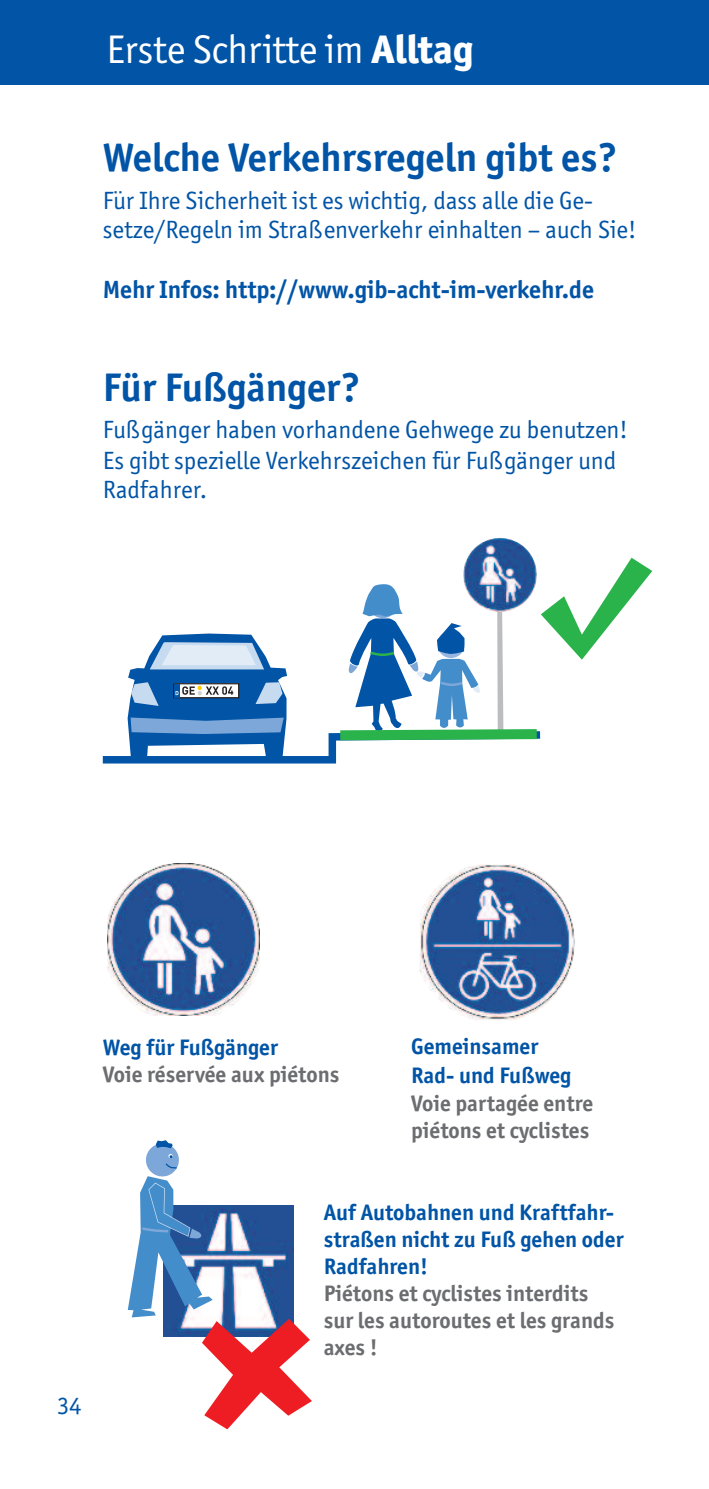
<style>
.page{position:relative;width:709px;height:1489px;background:#fff}
.page>*{position:absolute;margin:0;border:0;box-sizing:border-box;transform-origin:0 0}
.t1{font:700 40px "Officina Sans ITC Std";color:#0154a6}
.t2{font:40px "Officina Sans ITC Std";letter-spacing:-.01em;color:#fff}
.t3{font:25px/28.8px "Officina Sans ITC Std";color:#0154a6}
.t4{font:700 25px "Officina Sans ITC Std";letter-spacing:-.005em;color:#0154a6}
.t5{font:700 22.5px/27px "Officina Sans ITC Std";color:#6c6d70}
.t6{font:700 22.5px/27px "Officina Sans ITC Std";color:#0154a6}
.s1{font-weight:800}
.s2{font-family:"Lucida Grande"}
</style>
<div class="page">
<div style="left:0;top:0;width:709px;height:85px;background:#0154a6"></div>
<img style="left:419px;top:864px;width:156px;height:156px">
<img style="left:108px;top:863px;width:152px;height:152px">
<img style="left:463px;top:538px;width:74px;height:73px;border-radius:50%">
<svg style="left:128px;top:1140px;width:184px;height:289px"></svg>
<svg style="left:102px;top:557px;width:550px;height:207px"></svg>
<h1 class="t2" style="left:106px;top:36px;width:369px">Erste Schritte im <span class="s1">Alltag</span></h1>
<h1 class="t1" style="left:103px;top:143px;width:516px">Welche Verkehrsregeln gibt es?</h1>
<p class="t3" style="left:103px;top:189px;width:535px">Fu<span class="s2">̈</span>r Ihre Sicherheit ist es wichtig, dass alle die Ge&shy;setze/Regeln im Straßenverkehr einhalten – auch Sie!</p>
<p class="t4" style="left:103px;top:281px;width:493px">Mehr Infos: http://www.gib-acht-im-verkehr.de</p>
<h1 class="t1" style="left:103px;top:373px;width:259px">Für Fußgänger?</h1>
<p class="t3" style="left:103px;top:416px;width:526px;line-height:31.5px">Fußgänger haben vorhandene Gehwege zu benutzen!<br>Es gibt spezielle Verkehrszeichen fu<span class="s2">̈</span>r Fußgänger und</p>
<p class="t3" style="left:103px;top:478px;width:106px">Radfahrer.</p>
<p class="t6" style="left:103px;top:1035px;width:177px">Weg für Fußgänger</p>
<p class="t5" style="left:103px;top:1062px;width:238px">Voie réservée aux piétons</p>
<p class="t6" style="left:411px;top:1034px;width:162px;line-height:28.8px">Gemeinsamer<br>Rad- und Fußweg</p>
<p class="t5" style="left:411px;top:1092px;width:183px">Voie partagée entre piétons et cyclistes</p>
<p class="t3" style="left:57px;top:1393px;width:27px">34</p>
<p class="t6" style="left:324px;top:1201px;width:301px">Auf Autobahnen und Kraftfahr&shy;straßen nicht zu Fuß gehen oder<br>Radfahren!</p>
<p class="t5" style="left:324px;top:1282px;width:292px">Piétons et cyclistes interdits sur les autoroutes et les grands axes !</p>
</div>
